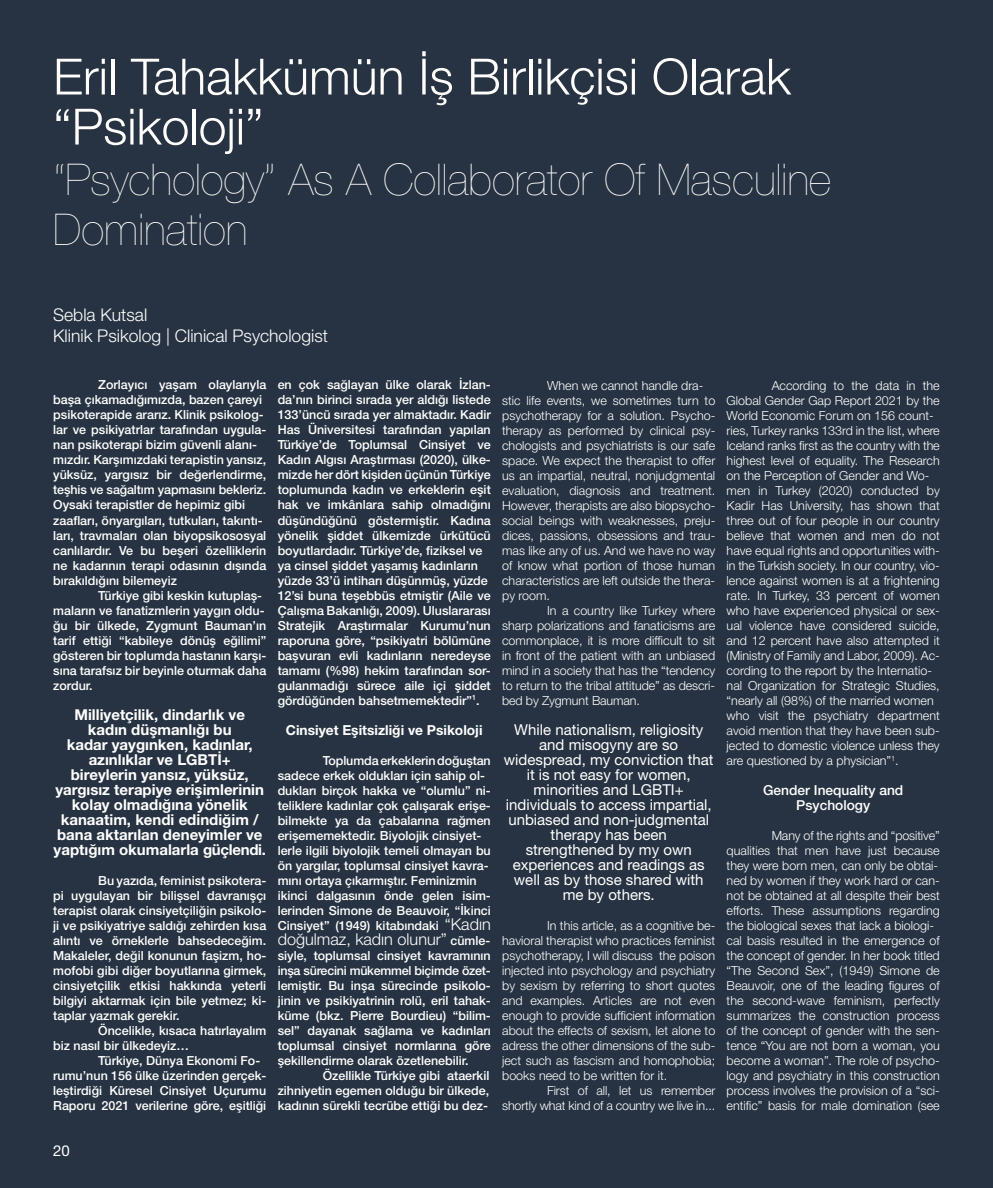
<style>
.page{position:relative;width:993px;height:1188px;background:#fff}
.page>*{position:absolute;margin:0;border:0;box-sizing:border-box;transform-origin:0 0}
.t1{font:300 50px/50px "Helvetica Neue";color:#fffefc}
.t2{font:200 43.75px/50px "Helvetica Neue";color:#fffefc}
.t3{font:300 17.5px/21.2px "Helvetica Neue";color:#fff}
.t4{font:300 16.25px "Helvetica Neue";color:#fff}
.t5{font:15px/15px "Helvetica Neue";color:#fff;text-align:center}
.t6{font:700 15px/15px "Helvetica Neue";color:#fff;text-align:center}
.t7{font:700 13.75px "Helvetica Neue";color:#fff}
.t8{font:500 13.75px/15px "Helvetica Neue";color:#fff;text-align:center}
.t9{font:500 12.5px/15px "Helvetica Neue";color:#fff}
.t10{font:300 12.5px/15px "Helvetica Neue";color:#fff}
.s1{font-weight:300;font-size:16.25px}
.s2{font-weight:500;font-size:12.5px}
</style>
<div class="page">
<div style="left:0;top:0;width:992px;height:1187px;background:#273342"></div>
<h1 class="t1" style="left:53px;top:49px;width:739px">Eril Tahakkümün İş Birlikçisi Olarak “Psikoloji”</h1>
<h2 class="t2" style="left:53px;top:152px;width:779px">“Psychology” As A Collaborator Of Masculine<br>Domination</h2>
<h3 class="t3" style="left:53px;top:303px;width:276px">Sebla Kutsal<br>Klinik Psikolog | Clinical Psychologist</h3>
<p class="t9" style="left:53px;top:377px;width:214px;text-indent:45px">Zorlayıcı yaşam olaylarıyla başa çıkamadığımızda, bazen çareyi psikoterapide ararız. Klinik psikolog&shy;lar ve psikiyatrlar tarafından uygula&shy;nan psikoterapi bizim güvenli alanı&shy;mızdır. Karşımızdaki terapistin yansız, yüksüz, yargısız bir değerlendirme, teşhis ve sağaltım yapmasını bekleriz.<br>Oysaki terapistler de hepimiz gibi zaafları, önyargıları, tutkuları, takıntı&shy;ları, travmaları olan biyopsikososyal canlılardır. Ve bu beşeri özelliklerin ne kadarının terapi odasının dışında bırakıldığını bilemeyiz</p>
<p class="t9" style="left:53px;top:587px;width:214px;text-indent:45px">Türkiye gibi keskin kutuplaş&shy;maların ve fanatizmlerin yaygın oldu&shy;ğu bir ülkede, Zygmunt Bauman’ın tarif ettiği “kabileye dönüş eğilimi” gösteren bir toplumda hastanın karşı&shy;sına tarafsız bir beyinle oturmak daha zordur.</p>
<p class="t6" style="left:54px;top:707px;width:214px">Milliyetçilik, dindarlık ve kadın düşmanlığı bu<br>kadar yaygınken, kadınlar, azınlıklar ve LGBTİ+<br>bireylerin yansız, yüksüz, yargısız terapiye erişimlerinin kolay olmadığına yönelik kanaatim, kendi edindiğim / bana aktarılan deneyimler ve yaptığım okumalarla güçlendi.</p>
<p class="t9" style="left:53px;top:872px;width:214px;text-align:justify;text-indent:45px">Bu yazıda, feminist psikotera&shy;pi uygulayan bir bilişsel davranışçı terapist olarak cinsiyetçiliğin psikolo&shy;ji ve psikiyatriye saldığı zehirden kısa alıntı ve örneklerle bahsedeceğim.<br>Makaleler, değil konunun faşizm, ho&shy;mofobi gibi diğer boyutlarına girmek, cinsiyetçilik etkisi hakkında yeterli bilgiyi aktarmak için bile yetmez; ki&shy;taplar yazmak gerekir.</p>
<p class="t9" style="left:53px;top:1022px;width:214px;text-indent:45px">Öncelikle, kısaca hatırlayalım biz nasıl bir ülkedeyiz…</p>
<p class="t9" style="left:53px;top:1052px;width:214px;text-indent:45px">Türkiye, Dünya Ekonomi Fo&shy;rumu’nun 156 ülke üzerinden gerçek&shy;leştirdiği Küresel Cinsiyet Uçurumu Raporu 2021 verilerine göre, eşitliği</p>
<p class="t9" style="left:277px;top:377px;width:214px">en çok sağlayan ülke olarak İzlan&shy;da’nın birinci sırada yer aldığı listede 133’üncü sırada yer almaktadır. Kadir Has Üniversitesi tarafından yapılan Türkiye’de Toplumsal Cinsiyet ve Kadın Algısı Araştırması (2020), ülke&shy;mizde her dört kişiden üçünün Türkiye toplumunda kadın ve erkeklerin eşit hak ve imkânlara sahip olmadığını düşündüğünü göstermiştir. Kadına yönelik şiddet ülkemizde ürkütücü boyutlardadır. Türkiye’de, fiziksel ve ya cinsel şiddet yaşamış kadınların yüzde 33’ü intiharı düşünmüş, yüzde 12’si buna teşebbüs etmiştir (Aile ve Çalışma Bakanlığı, 2009). Uluslararası Stratejik Araştırmalar Kurumu’nun raporuna göre, “psikiyatri bölümüne başvuran evli kadınların neredeyse tamamı (%98) hekim tarafından sor&shy;gulanmadığı sürece aile içi şiddet gördüğünden bahsetmemektedir”<sup>1</sup>.</p>
<p class="t7" style="left:286px;top:718px;width:198px">Cinsiyet Eşitsizliği ve Psikoloji</p>
<p class="t9" style="left:277px;top:752px;width:214px;text-indent:45px">Toplumda erkeklerin doğuştan sadece erkek oldukları için sahip ol&shy;dukları birçok hakka ve “olumlu” ni&shy;teliklere kadınlar çok çalışarak erişe&shy;bilmekte ya da çabalarına rağmen erişememektedir. Biyolojik cinsiyet&shy;lerle ilgili biyolojik temeli olmayan bu ön yargılar, toplumsal cinsiyet kavra&shy;mını ortaya çıkarmıştır. Feminizmin ikinci dalgasının önde gelen isim&shy;lerinden Simone de Beauvoir, “İkinci Cinsiyet” (1949) kitabındaki <span class="s1">“Kadın</span></p>
<h3 class="t4" style="left:277px;top:925px;width:214px">doğulmaz, kadın olunur” <span class="s2">cümle-</span></h3>
<p class="t9" style="left:277px;top:947px;width:214px;text-align:justify">siyle, toplumsal cinsiyet kavramının inşa sürecini mükemmel biçimde özet&shy;lemiştir. Bu inşa sürecinde psikolo&shy;jinin ve psikiyatrinin rolü, eril tahak&shy;küme (bkz. Pierre Bourdieu) “bilim&shy;sel” dayanak sağlama ve kadınları toplumsal cinsiyet normlarına göre şekillendirme olarak özetlenebilir.</p>
<p class="t9" style="left:277px;top:1067px;width:213px;text-align:justify;text-indent:45px">Özellikle Türkiye gibi ataerkil zihniyetin egemen olduğu bir ülkede, kadının sürekli tecrübe ettiği bu dez-</p>
<p class="t10" style="left:502px;top:377px;width:214px;text-indent:45px">When we cannot handle dra&shy;stic life events, we sometimes turn to psychotherapy for a solution. Psycho&shy;therapy as performed by clinical psy&shy;chologists and psychiatrists is our safe space. We expect the therapist to offer us an impartial, neutral, nonjudgmental evaluation, diagnosis and treatment.<br>However, therapists are also biopsycho&shy;social beings with weaknesses, preju&shy;dices, passions, obsessions and trau&shy;mas like any of us. And we have no way of know what portion of those human characteristics are left outside the thera&shy;py room.</p>
<p class="t10" style="left:502px;top:602px;width:214px;text-align:justify;text-indent:45px">In a country like Turkey where sharp polarizations and fanaticisms are commonplace, it is more difficult to sit in front of the patient with an unbiased mind in a society that has the “tendency to return to the tribal attitude” as descri&shy;bed by Zygmunt Bauman.</p>
<p class="t5" style="left:503px;top:722px;width:211px">While nationalism, religiosity and misogyny are so widespread, my conviction that it is not easy for women, minorities and LGBTI+ individuals to access impartial, unbiased and non-judgmental therapy has been<br>strengthened by my own experiences and readings as well as by those shared with me by others.</p>
<p class="t10" style="left:502px;top:917px;width:214px;text-align:justify;text-indent:45px">In this article, as a cognitive be&shy;havioral therapist who practices feminist psychotherapy, I will discuss the poison injected into psychology and psychiatry by sexism by referring to short quotes and examples. Articles are not even enough to provide sufficient information about the effects of sexism, let alone to adress the other dimensions of the sub&shy;ject such as fascism and homophobia; books need to be written for it.</p>
<p class="t10" style="left:502px;top:1082px;width:214px;text-align:right">First of all, let us remember<br>shortly what kind of a country we live in...</p>
<p class="t10" style="left:726px;top:377px;width:214px;text-indent:45px">According to the data in the Global Gender Gap Report 2021 by the World Economic Forum on 156 count&shy;ries, Turkey ranks 133rd in the list, where Iceland ranks first as the country with the highest level of equality. The Research on the Perception of Gender and Wo&shy;men in Turkey (2020) conducted by Kadir Has University, has shown that three out of four people in our country believe that women and men do not have equal rights and opportunities with&shy;in the Turkish society. In our country, vio&shy;lence against women is at a frightening rate. In Turkey, 33 percent of women who have experienced physical or sex&shy;ual violence have considered suicide, and 12 percent have also attempted it (Ministry of Family and Labor, 2009). Ac&shy;cording to the report by the Internatio&shy;nal Organization for Strategic Studies, “nearly all (98%) of the married women who visit the psychiatry department avoid mention that they have been sub&shy;jected to domestic violence unless they are questioned by a physician”<sup>1</sup>.</p>
<p class="t8" style="left:762px;top:781px;width:142px">Gender Inequality and<br>Psychology</p>
<p class="t10" style="left:726px;top:827px;width:214px;text-indent:45px">Many of the rights and “positive” qualities that men have just because they were born men, can only be obtai&shy;ned by women if they work hard or can&shy;not be obtained at all despite their best efforts. These assumptions regarding the biological sexes that lack a biologi&shy;cal basis resulted in the emergence of the concept of gender. In her book titled “The Second Sex”, (1949) Simone de Beauvoir, one of the leading figures of the second-wave feminism, perfectly summarizes the construction process of the concept of gender with the sen&shy;tence “You are not born a woman, you become a woman”. The role of psycho&shy;logy and psychiatry in this construction process involves the provision of a “sci&shy;entific” basis for male domination (see</p>
<p class="t5" style="left:53px;top:1143px;width:18px">20</p>
</div>
